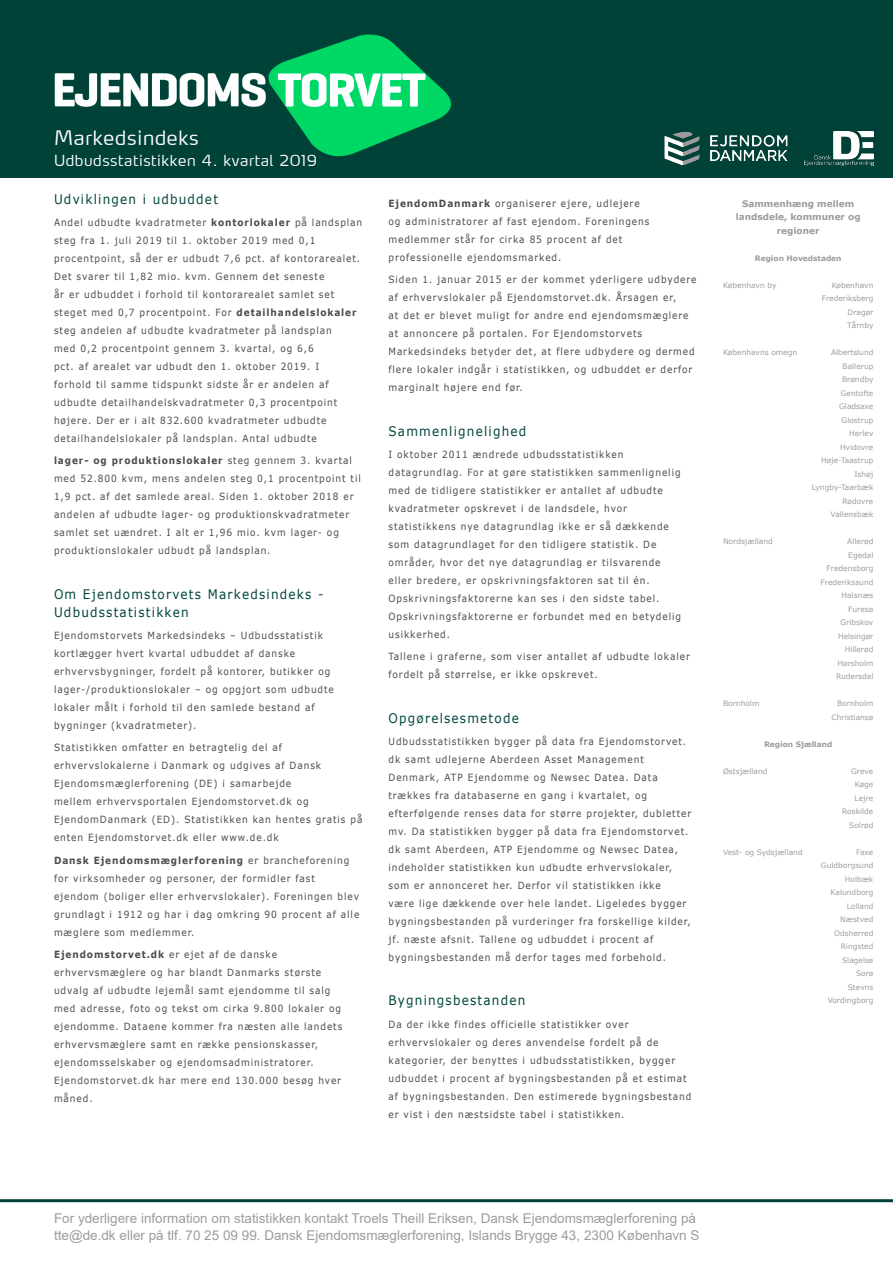
<style>
.page{position:relative;width:893px;height:1263px;background:#fff}
.page>*{position:absolute;margin:0;border:0;box-sizing:border-box;transform-origin:0 0}
.t1{font:300 19.5px "Max LF";letter-spacing:.04em;color:#fff}
.t2{font:300 15px "Max LF";letter-spacing:.04em;color:#fff}
.t3{font:13.5px/16.2px "Arial";color:#9c9d9b}
.t4{font:13.2px/18px "Verdana";letter-spacing:.1em;color:#00463e;scale:.91 1}
.t5{font:9.9px/18px "Verdana";letter-spacing:.1em;color:#4b4c4d;scale:.91 1}
.t6{font:700 9px "Verdana";color:#9c9d9b}
.t7{font:7.5px "Verdana";color:#9c9d9b}
.t8{font:700 7.5px "Verdana";color:#9c9d9b}
.s1{font-weight:700}
</style>
<div class="page">
<div style="left:0;top:0;width:893px;height:178px;background:#004238"></div>
<img style="left:54px;top:34px;width:397px;height:123px">
<div style="left:54px;top:113px;width:224px;height:26px;background:#004238"></div>
<img style="left:805px;top:131px;width:68px;height:34px">
<img style="left:664px;top:132px;width:124px;height:33px">
<hr style="left:0;top:1199px;width:893px;height:3px;background:#004238">
<p class="t1" style="left:54px;top:126px;width:146px">Markedsindeks</p>
<p class="t2" style="left:54px;top:152px;width:265px">Udbudsstatistikken 4. kvartal 2019</p>
<p class="t4" style="left:54px;top:190px;width:182px">Udviklingen i udbuddet</p>
<p class="t5" style="left:54px;top:213px;width:340px">Andel udbudte kvadratmeter <span class="s1">kontorlokaler</span> på landsplan steg fra 1. juli 2019 til 1. oktober 2019 med 0,1 procentpoint, så der er udbudt 7,6 pct. af kontorarealet.<br>Det svarer til 1,82 mio. kvm. Gennem det seneste<br>år er udbuddet i forhold til kontorarealet samlet set steget med 0,7 procentpoint. For <span class="s1">detailhandelslokaler </span>steg andelen af udbudte kvadratmeter på landsplan<br>med 0,2 procentpoint gennem 3. kvartal, og 6,6<br>pct. af arealet var udbudt den 1. oktober 2019. I<br>forhold til samme tidspunkt sidste år er andelen af udbudte detailhandelskvadratmeter 0,3 procentpoint højere. Der er i alt 832.600 kvadratmeter udbudte detailhandelslokaler på landsplan. Antal udbudte</p>
<p class="t5" style="left:54px;top:452px;width:339px"><span class="s1">lager- og produktionslokaler</span> steg gennem 3. kvartal med 52.800 kvm, mens andelen steg 0,1 procentpoint til 1,9 pct. af det samlede areal. Siden 1. oktober 2018 er andelen af udbudte lager- og produktionskvadratmeter samlet set uændret. I alt er 1,96 mio. kvm lager- og produktionslokaler udbudt på landsplan.</p>
<p class="t4" style="left:54px;top:585px;width:298px">Om Ejendomstorvets Markedsindeks -<br>Udbudsstatistikken</p>
<p class="t5" style="left:54px;top:626px;width:309px">Ejendomstorvets Markedsindeks – Udbudsstatistik kortlægger hvert kvartal udbuddet af danske erhvervsbygninger, fordelt på kontorer, butikker og lager-/produktionslokaler – og opgjort som udbudte lokaler målt i forhold til den samlede bestand af bygninger (kvadratmeter).</p>
<p class="t5" style="left:54px;top:739px;width:340px">Statistikken omfatter en betragtelig del af erhvervslokalerne i Danmark og udgives af Dansk Ejendomsmæglerforening (DE) i samarbejde<br>mellem erhvervsportalen Ejendomstorvet.dk og EjendomDanmark (ED). Statistikken kan hentes gratis på enten Ejendomstorvet.dk eller www.de.dk</p>
<p class="t5" style="left:54px;top:851px;width:337px"><span class="s1">Dansk Ejendomsmæglerforening</span> er brancheforening for virksomheder og personer, der formidler fast ejendom (boliger eller erhvervslokaler). Foreningen blev grundlagt i 1912 og har i dag omkring 90 procent af alle mæglere som medlemmer.</p>
<p class="t5" style="left:54px;top:945px;width:318px"><span class="s1">Ejendomstorvet.dk</span> er ejet af de danske erhvervsmæglere og har blandt Danmarks største udvalg af udbudte lejemål samt ejendomme til salg med adresse, foto og tekst om cirka 9.800 lokaler og ejendomme. Dataene kommer fra næsten alle landets erhvervsmæglere samt en række pensionskasser, ejendomsselskaber og ejendomsadministratorer.<br>Ejendomstorvet.dk har mere end 130.000 besøg hver måned.</p>
<p class="t5" style="left:388px;top:194px;width:288px"><span class="s1">EjendomDanmark</span> organiserer ejere, udlejere og administratorer af fast ejendom. Foreningens medlemmer står for cirka 85 procent af det professionelle ejendomsmarked.</p>
<p class="t5" style="left:388px;top:270px;width:340px">Siden 1. januar 2015 er der kommet yderligere udbydere af erhvervslokaler på Ejendomstorvet.dk. Årsagen er,<br>at det er blevet muligt for andre end ejendomsmæglere at annoncere på portalen. For Ejendomstorvets Markedsindeks betyder det, at flere udbydere og dermed flere lokaler indgår i statistikken, og udbuddet er derfor marginalt højere end før.</p>
<p class="t4" style="left:388px;top:422px;width:153px">Sammenlignelighed</p>
<p class="t5" style="left:388px;top:445px;width:323px">I oktober 2011 ændrede udbudsstatistikken datagrundlag. For at gøre statistikken sammenlignelig med de tidligere statistikker er antallet af udbudte kvadratmeter opskrevet i de landsdele, hvor statistikkens nye datagrundlag ikke er så dækkende som datagrundlaget for den tidligere statistik. De områder, hvor det nye datagrundlag er tilsvarende eller bredere, er opskrivningsfaktoren sat til én.<br>Opskrivningsfaktorerne kan ses i den sidste tabel.<br>Opskrivningsfaktorerne er forbundet med en betydelig usikkerhed.</p>
<p class="t5" style="left:388px;top:647px;width:333px">Tallene i graferne, som viser antallet af udbudte lokaler fordelt på størrelse, er ikke opskrevet.</p>
<p class="t4" style="left:388px;top:709px;width:145px">Opgørelsesmetode</p>
<p class="t5" style="left:388px;top:732px;width:334px">Udbudsstatistikken bygger på data fra Ejendomstorvet. dk samt udlejerne Aberdeen Asset Management Denmark, ATP Ejendomme og Newsec Datea. Data trækkes fra databaserne en gang i kvartalet, og efterfølgende renses data for større projekter, dubletter mv. Da statistikken bygger på data fra Ejendomstorvet. dk samt Aberdeen, ATP Ejendomme og Newsec Datea, indeholder statistikken kun udbudte erhvervslokaler, som er annonceret her. Derfor vil statistikken ikke<br>være lige dækkende over hele landet. Ligeledes bygger bygningsbestanden på vurderinger fra forskellige kilder, jf. næste afsnit. Tallene og udbuddet i procent af bygningsbestanden må derfor tages med forbehold.</p>
<p class="t4" style="left:388px;top:991px;width:152px">Bygningsbestanden</p>
<p class="t5" style="left:388px;top:1015px;width:334px">Da der ikke findes officielle statistikker over erhvervslokaler og deres anvendelse fordelt på de kategorier, der benyttes i udbudsstatistikken, bygger udbuddet i procent af bygningsbestanden på et estimat af bygningsbestanden. Den estimerede bygningsbestand er vist i den næstsidste tabel i statistikken.</p>
<p class="t6" style="left:742px;top:197px;width:114px">Sammenhæng mellem</p>
<p class="t6" style="left:736px;top:211px;width:126px">landsdele, kommuner og</p>
<p class="t6" style="left:777px;top:224px;width:44px">regioner</p>
<p class="t8" style="left:755px;top:253px;width:88px">Region Hovedstaden</p>
<p class="t7" style="left:723px;top:280px;width:55px">København by</p>
<p class="t7" style="left:832px;top:280px;width:43px">København</p>
<p class="t7" style="left:822px;top:293px;width:53px">Frederiksberg</p>
<p class="t7" style="left:848px;top:307px;width:27px">Dragør</p>
<p class="t7" style="left:847px;top:320px;width:28px">Tårnby</p>
<p class="t7" style="left:723px;top:347px;width:76px">Københavns omegn</p>
<p class="t7" style="left:831px;top:347px;width:44px">Albertslund</p>
<p class="t7" style="left:843px;top:361px;width:32px">Ballerup</p>
<p class="t7" style="left:842px;top:374px;width:33px">Brøndby</p>
<p class="t7" style="left:841px;top:388px;width:34px">Gentofte</p>
<p class="t7" style="left:839px;top:401px;width:36px">Gladsaxe</p>
<p class="t7" style="left:841px;top:415px;width:33px">Glostrup</p>
<p class="t7" style="left:849px;top:428px;width:26px">Herlev</p>
<p class="t7" style="left:840px;top:442px;width:35px">Hvidovre</p>
<p class="t7" style="left:821px;top:455px;width:54px">Høje-Taastrup</p>
<p class="t7" style="left:854px;top:469px;width:20px">Ishøj</p>
<p class="t7" style="left:812px;top:482px;width:63px">Lyngby-Taarbæk</p>
<p class="t7" style="left:842px;top:496px;width:32px">Rødovre</p>
<p class="t7" style="left:831px;top:509px;width:44px">Vallensbæk</p>
<p class="t7" style="left:723px;top:536px;width:51px">Nordsjælland</p>
<p class="t7" style="left:847px;top:536px;width:28px">Allerød</p>
<p class="t7" style="left:848px;top:550px;width:27px">Egedal</p>
<p class="t7" style="left:826px;top:563px;width:48px">Fredensborg</p>
<p class="t7" style="left:821px;top:577px;width:54px">Frederikssund</p>
<p class="t7" style="left:841px;top:590px;width:33px">Halsnæs</p>
<p class="t7" style="left:848px;top:604px;width:27px">Furesø</p>
<p class="t7" style="left:840px;top:617px;width:34px">Gribskov</p>
<p class="t7" style="left:838px;top:631px;width:37px">Helsingør</p>
<p class="t7" style="left:845px;top:644px;width:30px">Hillerød</p>
<p class="t7" style="left:837px;top:658px;width:37px">Hørsholm</p>
<p class="t7" style="left:836px;top:671px;width:39px">Rudersdal</p>
<p class="t7" style="left:723px;top:698px;width:38px">Bornholm</p>
<p class="t7" style="left:837px;top:698px;width:38px">Bornholm</p>
<p class="t7" style="left:831px;top:712px;width:43px">Christiansø</p>
<p class="t8" style="left:764px;top:739px;width:70px">Region Sjælland</p>
<p class="t7" style="left:723px;top:766px;width:46px">Østsjælland</p>
<p class="t7" style="left:851px;top:766px;width:24px">Greve</p>
<p class="t7" style="left:855px;top:779px;width:20px">Køge</p>
<p class="t7" style="left:854px;top:793px;width:20px">Lejre</p>
<p class="t7" style="left:842px;top:806px;width:33px">Roskilde</p>
<p class="t7" style="left:849px;top:820px;width:26px">Solrød</p>
<p class="t7" style="left:723px;top:847px;width:81px">Vest- og Sydsjælland</p>
<p class="t7" style="left:856px;top:847px;width:19px">Faxe</p>
<p class="t7" style="left:821px;top:860px;width:54px">Guldborgsund</p>
<p class="t7" style="left:845px;top:874px;width:30px">Holbæk</p>
<p class="t7" style="left:831px;top:887px;width:44px">Kalundborg</p>
<p class="t7" style="left:847px;top:901px;width:28px">Lolland</p>
<p class="t7" style="left:840px;top:914px;width:35px">Næstved</p>
<p class="t7" style="left:834px;top:928px;width:41px">Odsherred</p>
<p class="t7" style="left:841px;top:941px;width:34px">Ringsted</p>
<p class="t7" style="left:842px;top:955px;width:33px">Slagelse</p>
<p class="t7" style="left:856px;top:968px;width:19px">Sorø</p>
<p class="t7" style="left:848px;top:982px;width:27px">Stevns</p>
<p class="t7" style="left:828px;top:995px;width:47px">Vordingborg</p>
<h3 class="t3" style="left:54px;top:1210px;width:647px">For yderligere information om statistikken kontakt Troels Theill Eriksen, Dansk Ejendomsmæglerforening på tte@de.dk eller på tlf. 70 25 09 99. Dansk Ejendomsmæglerforening, Islands Brygge 43, 2300 København S</h3>
</div>
